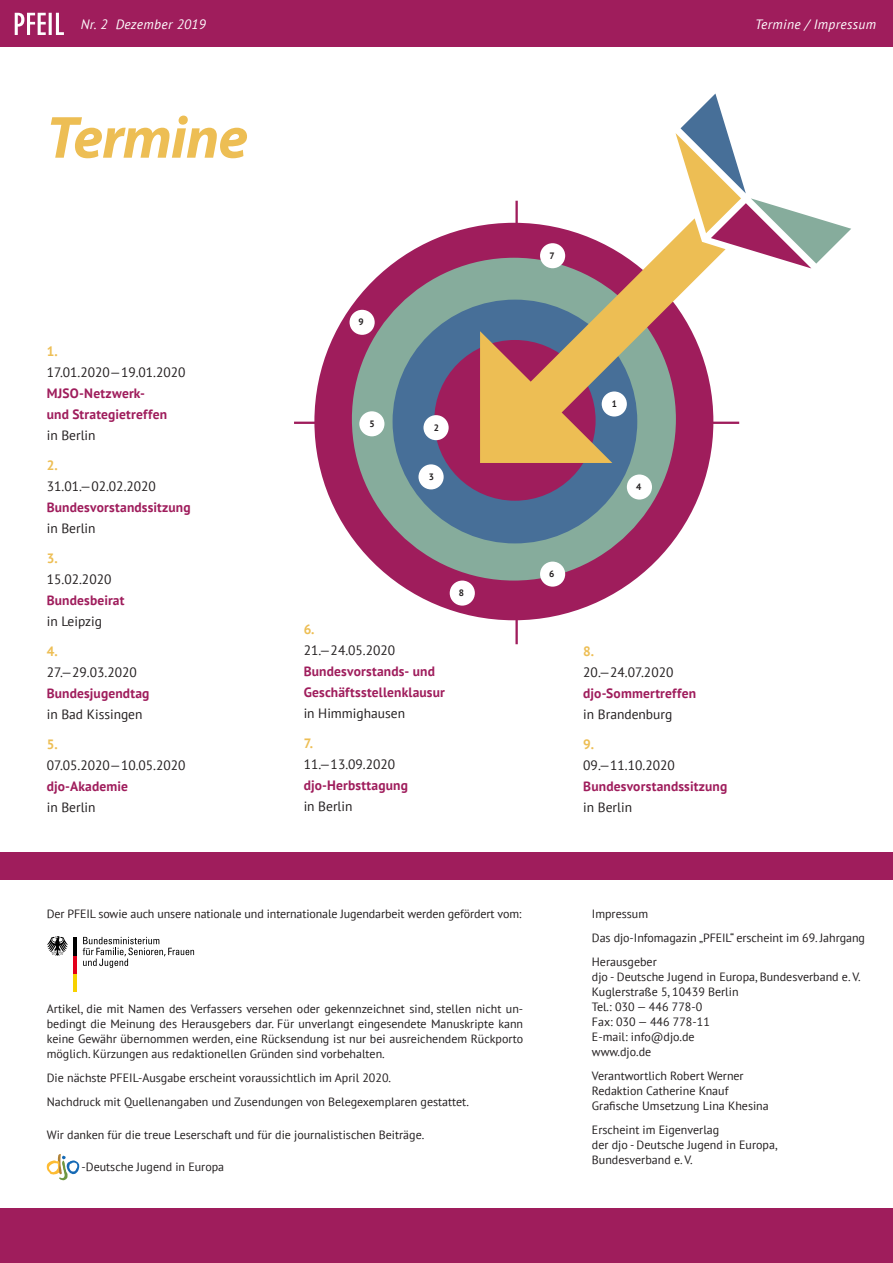
<style>
.page{position:relative;width:893px;height:1263px;background:#fff}
.page>*{position:absolute;margin:0;border:0;box-sizing:border-box;transform-origin:0 0}
.t1{font:italic 700 60px "Myriad Pro";letter-spacing:-.02em;color:#edbe54}
.t2{font:13.5px "PT Sans";color:#231f20}
.t3{font:700 13.5px/21px "PT Sans";letter-spacing:.01em;color:#9f1d5c}
.t4{font:italic 13.5px "PT Sans";letter-spacing:.025em;color:#fff}
.t5{font:700 13.5px "PT Sans";color:#edbe54}
.t6{font:12px/15px "PT Sans";color:#231f20}
.t7{font:700 9.3px "PT Sans";color:#231f20}
</style>
<div class="page">
<div style="left:0;top:0;width:893px;height:47px;background:#9f1d5c"></div>
<svg style="left:15px;top:13px;width:49px;height:22px"></svg>
<div style="left:0;top:853px;width:893px;height:27px;background:#9f1d5c"></div>
<div style="left:0;top:1209px;width:893px;height:54px;background:#9f1d5c"></div>
<svg style="left:47px;top:1154px;width:32px;height:26px"></svg>
<div style="left:314px;top:223px;width:399px;height:397px;background:#9f1d5c;border-radius:50%"></div>
<hr style="left:295px;top:422px;width:443px;height:2px;background:#9f1d5c">
<hr style="left:515px;top:202px;width:3px;height:441px;background:#9f1d5c">
<div style="left:352px;top:258px;width:324px;height:322px;background:#86ac9c;border-radius:50%"></div>
<div style="left:393px;top:300px;width:244px;height:243px;background:#476f98;border-radius:50%"></div>
<div style="left:434px;top:340px;width:162px;height:161px;background:#9f1d5c;border-radius:50%"></div>
<svg style="left:480px;top:94px;width:371px;height:369px"></svg>
<div style="left:359px;top:411px;width:25px;height:25px;background:#fff;border-radius:50%"></div>
<div style="left:540px;top:562px;width:25px;height:25px;background:#fff;border-radius:50%"></div>
<div style="left:540px;top:243px;width:25px;height:25px;background:#fff;border-radius:50%"></div>
<div style="left:450px;top:580px;width:25px;height:26px;background:#fff;border-radius:50%"></div>
<div style="left:350px;top:310px;width:25px;height:25px;background:#fff;border-radius:50%"></div>
<div style="left:423px;top:415px;width:26px;height:25px;background:#fff;border-radius:50%"></div>
<div style="left:602px;top:391px;width:25px;height:25px;background:#fff;border-radius:50%"></div>
<div style="left:418px;top:464px;width:26px;height:25px;background:#fff;border-radius:50%"></div>
<div style="left:627px;top:474px;width:25px;height:26px;background:#fff;border-radius:50%"></div>
<svg style="left:83px;top:937px;width:111px;height:31px"></svg>
<hr style="left:73px;top:973px;width:4px;height:18px;background:#f7d100">
<hr style="left:73px;top:955px;width:4px;height:18px;background:#e3001b">
<hr style="left:73px;top:937px;width:4px;height:18px;background:#000">
<svg style="left:47px;top:936px;width:21px;height:20px"></svg>
<p class="t4" style="left:81px;top:16px;width:127px">Nr. 2 Dezember 2019</p>
<h1 class="t1" style="left:47px;top:98px;width:203px">Termine</h1>
<p class="t5" style="left:47px;top:342px;width:12px">1.</p>
<p class="t2" style="left:47px;top:363px;width:140px">17.01.2020—19.01.2020</p>
<p class="t3" style="left:47px;top:382px;width:122px">MJSO-Netzwerk&shy;und Strategietreffen</p>
<p class="t2" style="left:47px;top:426px;width:50px">in Berlin</p>
<p class="t5" style="left:47px;top:456px;width:12px">2.</p>
<p class="t2" style="left:47px;top:477px;width:111px">31.01.—02.02.2020</p>
<p class="t3" style="left:47px;top:496px;width:145px">Bundesvorstandssitzung</p>
<p class="t2" style="left:47px;top:519px;width:50px">in Berlin</p>
<p class="t5" style="left:47px;top:549px;width:12px">3.</p>
<p class="t2" style="left:47px;top:570px;width:66px">15.02.2020</p>
<p class="t3" style="left:47px;top:589px;width:79px">Bundesbeirat</p>
<p class="t2" style="left:47px;top:612px;width:57px">in Leipzig</p>
<p class="t5" style="left:47px;top:642px;width:12px">4.</p>
<p class="t2" style="left:47px;top:663px;width:92px">27.—29.03.2020</p>
<p class="t3" style="left:47px;top:682px;width:104px">Bundesjugendtag</p>
<p class="t2" style="left:47px;top:705px;width:97px">in Bad Kissingen</p>
<p class="t5" style="left:47px;top:735px;width:12px">5.</p>
<p class="t2" style="left:47px;top:756px;width:140px">07.05.2020—10.05.2020</p>
<p class="t3" style="left:47px;top:775px;width:83px">djo-Akademie</p>
<p class="t2" style="left:47px;top:798px;width:50px">in Berlin</p>
<p class="t7" style="left:359px;top:316px;width:7px">9</p>
<p class="t7" style="left:370px;top:417px;width:7px">5</p>
<p class="t7" style="left:434px;top:421px;width:7px">2</p>
<p class="t7" style="left:429px;top:470px;width:7px">3</p>
<p class="t5" style="left:304px;top:620px;width:12px">6.</p>
<p class="t2" style="left:304px;top:642px;width:93px">21.—24.05.2020</p>
<p class="t3" style="left:304px;top:660px;width:143px">Bundesvorstands- und<br>Geschäftsstellenklausur</p>
<p class="t2" style="left:304px;top:705px;width:103px">in Himmighausen</p>
<p class="t5" style="left:304px;top:734px;width:11px">7.</p>
<p class="t2" style="left:304px;top:756px;width:93px">11.—13.09.2020</p>
<p class="t3" style="left:304px;top:774px;width:106px">djo-Herbsttagung</p>
<p class="t2" style="left:304px;top:798px;width:50px">in Berlin</p>
<p class="t7" style="left:459px;top:586px;width:7px">8</p>
<p class="t4" style="left:755px;top:16px;width:122px">Termine / Impressum</p>
<p class="t7" style="left:549px;top:249px;width:7px">7</p>
<p class="t7" style="left:612px;top:398px;width:7px">1</p>
<p class="t7" style="left:636px;top:480px;width:7px">4</p>
<p class="t7" style="left:549px;top:568px;width:7px">6</p>
<p class="t5" style="left:583px;top:642px;width:12px">8.</p>
<p class="t2" style="left:583px;top:663px;width:92px">20.—24.07.2020</p>
<p class="t3" style="left:583px;top:682px;width:114px">djo-Sommertreffen</p>
<p class="t2" style="left:583px;top:705px;width:91px">in Brandenburg</p>
<p class="t5" style="left:583px;top:735px;width:12px">9.</p>
<p class="t2" style="left:583px;top:756px;width:93px">09.—11.10.2020</p>
<p class="t3" style="left:583px;top:775px;width:145px">Bundesvorstandssitzung</p>
<p class="t2" style="left:583px;top:798px;width:50px">in Berlin</p>
<p class="t6" style="left:47px;top:906px;width:476px">Der PFEIL sowie auch unsere nationale und internationale Jugendarbeit werden gefördert vom:</p>
<p class="t6" style="left:47px;top:1001px;width:478px;text-align:justify">Artikel, die mit Namen des Verfassers versehen oder gekennzeichnet sind, stellen nicht un&shy;bedingt die Meinung des Herausgebers dar. Für unverlangt eingesendete Manuskripte kann keine Gewähr übernommen werden, eine Rücksendung ist nur bei ausreichendem Rückporto möglich. Kürzungen aus redaktionellen Gründen sind vorbehalten.</p>
<p class="t6" style="left:47px;top:1065px;width:424px;line-height:24px">Die nächste PFEIL-Ausgabe erscheint voraussichtlich im April 2020.<br>Nachdruck mit Quellenangaben und Zusendungen von Belegexemplaren gestattet.</p>
<p class="t6" style="left:47px;top:1127px;width:379px">Wir danken für die treue Leserschaft und für die journalistischen Beiträge.</p>
<p class="t6" style="left:81px;top:1159px;width:144px">-Deutsche Jugend in Europa</p>
<p class="t6" style="left:592px;top:902px;width:275px;line-height:24px">Impressum<br>Das djo-Infomagazin „PFEIL“ erscheint im 69. Jahrgang<br>Herausgeber</p>
<p class="t6" style="left:592px;top:969px;width:270px">djo - Deutsche Jugend in Europa, Bundesverband e. V.<br>Kuglerstraße 5, 10439 Berlin<br>Tel.: 030 — 446 778-0<br>Fax: 030 — 446 778-11<br>E-mail: info@djo.de<br>www.djo.de</p>
<p class="t6" style="left:592px;top:1068px;width:178px">Verantwortlich Robert Werner<br>Redaktion Catherine Knauf<br>Grafische Umsetzung Lina Khesina</p>
<p class="t6" style="left:592px;top:1122px;width:187px">Erscheint im Eigenverlag<br>der djo - Deutsche Jugend in Europa,<br>Bundesverband e. V.</p>
</div>
